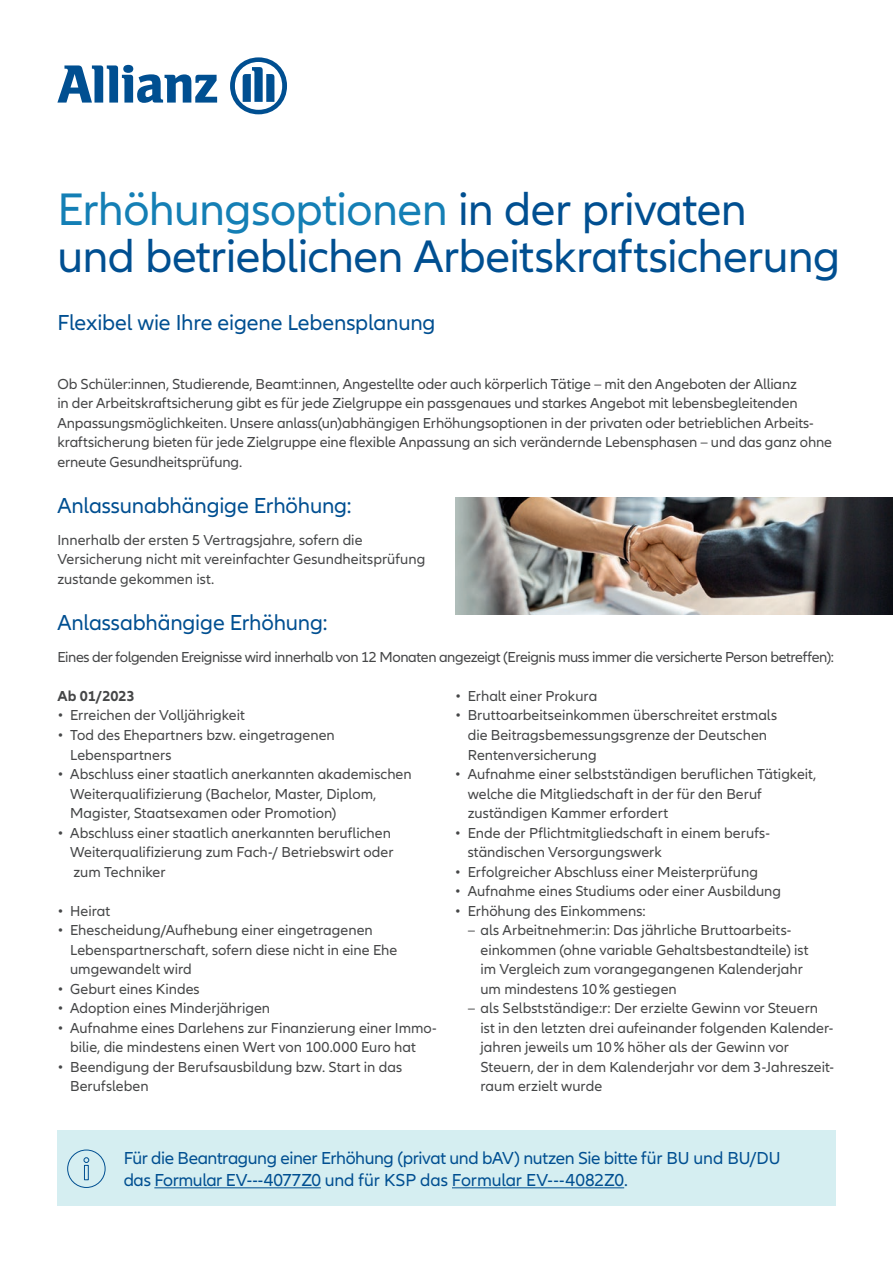
<style>
.page{position:relative;width:893px;height:1263px;background:#fff}
.page>*{position:absolute;margin:0;border:0;box-sizing:border-box;transform-origin:0 0}
.t1{font:47.25px/47.2px "Allianz Neo";letter-spacing:-.015em;color:#004f91}
.t2{font:22.5px "Allianz Neo";letter-spacing:-.01em;color:#004f91}
.t3{font:18px/22.5px "Allianz Neo";letter-spacing:-.02em;color:#004f91}
.t4{font:15px/19.5px "Allianz Neo";color:#454647}
.t5{font:15px "Allianz Neo";letter-spacing:-.025em;color:#454647}
.t6{font:700 15px "Allianz Neo";letter-spacing:.005em;color:#454647}
.s1{color:#147fb5}
</style>
<div class="page">
<img style="left:455px;top:497px;width:438px;height:117px">
<div style="left:57px;top:1130px;width:779px;height:75px;background:#d5eef1"></div>
<hr style="left:154px;top:1187px;width:167px;height:1px;background:#004f91">
<hr style="left:452px;top:1187px;width:172px;height:1px;background:#004f91">
<div style="left:67px;top:1149px;width:39px;height:39px;border:1px solid #004f91;border-radius:50%"></div>
<svg style="left:83px;top:1157px;width:7px;height:24px"></svg>
<svg style="left:57px;top:65px;width:160px;height:38px"></svg>
<svg style="left:230px;top:57px;width:57px;height:57px"></svg>
<h1 class="t1" style="left:57px;top:187px;width:784px"><span class="s1">Erhöhungsoptionen</span> in der privaten<br>und betrieblichen Arbeitskraftsicherung</h1>
<h2 class="t2" style="left:57px;top:310px;width:380px">Flexibel wie Ihre eigene Lebensplanung</h2>
<p class="t4" style="left:57px;top:375px;width:776px">Ob Schüler:innen, Studierende, Beamt:innen, Angestellte oder auch körperlich Tätige – mit den Angeboten der Allianz<br>in der Arbeitskraftsicherung gibt es für jede Zielgruppe ein passgenaues und starkes Angebot mit lebensbegleitenden Anpassungsmöglichkeiten. Unsere anlass(un)abhängigen Erhöhungsoptionen in der privaten oder betrieblichen Arbeits&shy;kraftsicherung bieten für jede Zielgruppe eine flexible Anpassung an sich verändernde Lebensphasen – und das ganz ohne erneute Gesundheitsprüfung.</p>
<h2 class="t2" style="left:57px;top:493px;width:296px">Anlassunabhängige Erhöhung:</h2>
<p class="t4" style="left:57px;top:531px;width:369px">Innerhalb der ersten 5 Vertragsjahre, sofern die<br>Versicherung nicht mit vereinfachter Gesundheitsprüfung zustande gekommen ist.</p>
<h2 class="t2" style="left:57px;top:610px;width:272px">Anlassabhängige Erhöhung:</h2>
<p class="t5" style="left:57px;top:648px;width:778px">Eines der folgenden Ereignisse wird innerhalb von 12 Monaten angezeigt (Ereignis muss immer die versicherte Person betreffen):</p>
<p class="t6" style="left:57px;top:687px;width:79px">Ab 01/2023</p>
<p class="t4" style="left:57px;top:706px;width:189px">• Erreichen der Volljährigkeit</p>
<p class="t4" style="left:70px;top:726px;width:266px;text-indent:-13px">• Tod des Ehepartners bzw. eingetragenen<br>Lebenspartners</p>
<p class="t4" style="left:70px;top:765px;width:343px;text-indent:-13px">• Abschluss einer staatlich anerkannten akademischen<br>Weiterqualifizierung (Bachelor, Master, Diplom,<br>Magister, Staatsexamen oder Promotion)</p>
<p class="t4" style="left:70px;top:823px;width:325px;text-indent:-13px">• Abschluss einer staatlich anerkannten beruflichen<br>Weiterqualifizierung zum Fach-/ Betriebswirt oder zum Techniker</p>
<p class="t4" style="left:57px;top:901px;width:54px">• Heirat</p>
<p class="t4" style="left:70px;top:921px;width:329px;text-indent:-13px">• Ehescheidung/Aufhebung einer eingetragenen<br>Lebenspartnerschaft, sofern diese nicht in eine Ehe umgewandelt wird</p>
<p class="t4" style="left:57px;top:979px;width:144px">• Geburt eines Kindes</p>
<p class="t4" style="left:57px;top:999px;width:214px">• Adoption eines Minderjährigen</p>
<p class="t4" style="left:57px;top:1018px;width:381px;text-align:center">• Aufnahme eines Darlehens zur Finanzierung einer Immo&shy;bilie, die mindestens einen Wert von 100.000 Euro hat</p>
<p class="t4" style="left:70px;top:1057px;width:333px;text-indent:-13px">• Beendigung der Berufsausbildung bzw. Start in das<br>Berufsleben</p>
<p class="t4" style="left:455px;top:687px;width:144px">• Erhalt einer Prokura</p>
<p class="t4" style="left:468px;top:706px;width:311px;text-indent:-13px">• Bruttoarbeitseinkommen überschreitet erstmals die Beitragsbemessungsgrenze der Deutschen<br>Rentenversicherung</p>
<p class="t4" style="left:468px;top:765px;width:350px;text-indent:-13px">• Aufnahme einer selbstständigen beruflichen Tätigkeit, welche die Mitgliedschaft in der für den Beruf zuständigen Kammer erfordert</p>
<p class="t4" style="left:468px;top:823px;width:303px;text-indent:-13px">• Ende der Pflichtmitgliedschaft in einem berufs&shy;ständischen Versorgungswerk</p>
<p class="t4" style="left:455px;top:862px;width:304px">• Erfolgreicher Abschluss einer Meisterprüfung</p>
<p class="t4" style="left:455px;top:882px;width:328px">• Aufnahme eines Studiums oder einer Ausbildung</p>
<p class="t4" style="left:455px;top:901px;width:192px">• Erhöhung des Einkommens:</p>
<p class="t4" style="left:480px;top:921px;width:330px;text-indent:-13px">– als Arbeitnehmer:in: Das jährliche Bruttoarbeits&shy;einkommen (ohne variable Gehaltsbestandteile) ist im Vergleich zum vorangegangenen Kalenderjahr um mindestens 10% gestiegen</p>
<p class="t4" style="left:480px;top:999px;width:355px;text-indent:-13px">– als Selbstständige:r: Der erzielte Gewinn vor Steuern ist in den letzten drei aufeinander folgenden Kalender&shy;jahren jeweils um 10% höher als der Gewinn vor Steuern, der in dem Kalenderjahr vor dem 3-Jahreszeit&shy;raum erzielt wurde</p>
<p class="t3" style="left:124px;top:1147px;width:658px">Für die Beantragung einer Erhöhung (privat und bAV) nutzen Sie bitte für BU und BU/DU das Formular EV---4077Z0 und für KSP das Formular EV---4082Z0.</p>
</div>
